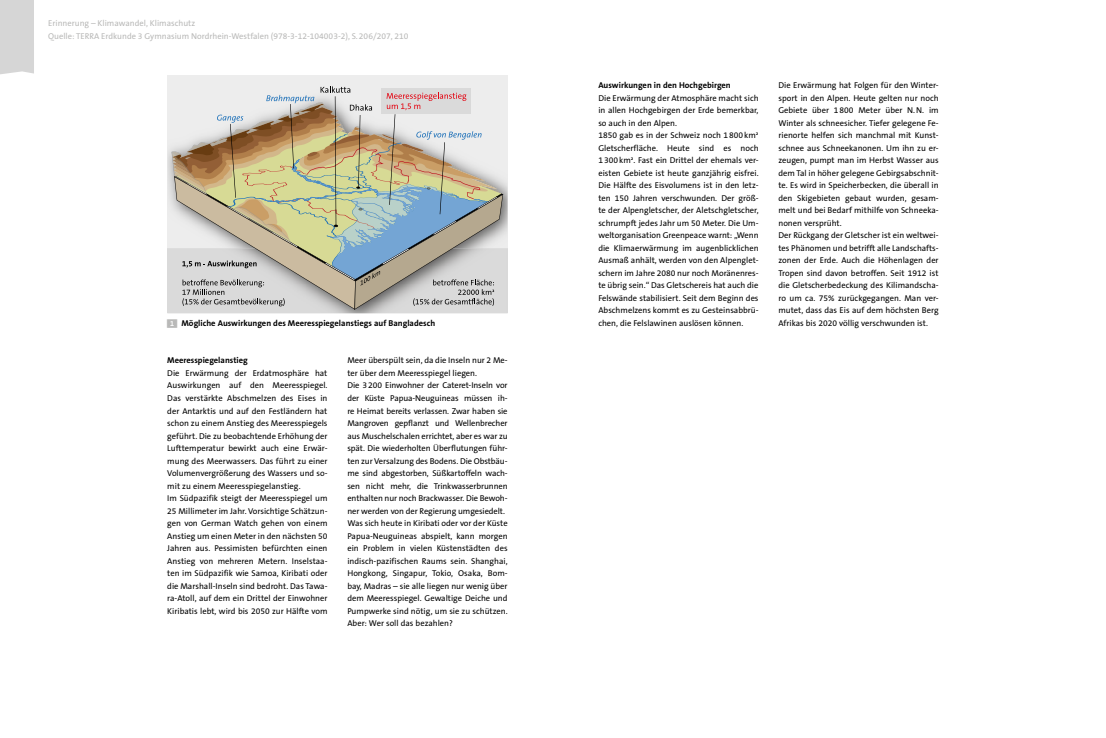
<style>
.page{position:relative;width:1106px;height:738px;background:#fff}
.page>*{position:absolute;margin:0;border:0;box-sizing:border-box;transform-origin:0 0}
.Grundtext_GYM_RS{font:8.5px/12.5px "The Sans B5 Plain";color:#000;text-align:justify}
.t1{font:8.5px/13.4px "The Sans B5 Plain";color:#b9b9b8}
.Materialziffer_mit_B{font:700 8.5px "The Sans B7";color:#000}
.Grundtext_GYM_RS-2{font:700 8.5px "The Sans B7";color:#000}
.s1{font-family:"Terra 5 Materialziffern";font-weight:400;color:#b9b9b8}
</style>
<div class="page">
<div style="left:167px;top:75px;width:340px;height:238px;background:#ededed"></div>
<img style="left:167px;top:248px;width:340px;height:65px">
<img style="left:171px;top:152px;width:1px;height:24px">
<svg style="left:172px;top:86px;width:331px;height:223px"></svg>
<div style="left:0;top:0;width:34px;height:74px;background:#d6d6d6"></div>
<p class="t1" style="left:48px;top:16px;width:362px">Erinnerung – Klimawandel, Klimaschutz<br>Quelle: TERRA Erdkunde 3 Gymnasium Nordrhein-Westfalen (978-3-12-104003-2), S.206/207, 210</p>
<p class="Materialziffer_mit_B" style="left:167px;top:318px;width:269px"><span class="s1">#</span> Mögliche Auswirkungen des Meeresspiegelanstiegs auf Bangladesch</p>
<p class="Grundtext_GYM_RS-2" style="left:167px;top:356px;width:82px">Meeresspiegelanstieg</p>
<p class="Grundtext_GYM_RS" style="left:167px;top:367px;width:162px">Die Erwärmung der Erdatmosphäre hat Auswirkungen auf den Meeresspiegel.<br>Das verstärkte Abschmelzen des Eises in der Antarktis und auf den Festländern hat schon zu einem Anstieg des Meeresspiegels geführt. Die zu beobachtende Erhöhung der Lufttemperatur bewirkt auch eine Erwär&shy;mung des Meerwassers. Das führt zu einer Volumenvergrößerung des Wassers und so&shy;mit zu einem Meeresspiegelanstieg.</p>
<p class="Grundtext_GYM_RS" style="left:167px;top:492px;width:162px">Im Südpazifik steigt der Meeresspiegel um 25 Millimeter im Jahr. Vorsichtige Schätzun&shy;gen von German Watch gehen von einem Anstieg um einen Meter in den nächsten 50<br>Jahren aus. Pessimisten befürchten einen Anstieg von mehreren Metern. Inselstaa&shy;ten im Südpazifik wie Samoa, Kiribati oder die Marshall-Inseln sind bedroht. Das Tawa&shy;ra-Atoll, auf dem ein Drittel der Einwohner Kiribatis lebt, wird bis 2050 zur Hälfte vom</p>
<p class="Grundtext_GYM_RS" style="left:347px;top:354px;width:162px">Meer überspült sein, da die Inseln nur 2 Me&shy;ter über dem Meeresspiegel liegen.</p>
<p class="Grundtext_GYM_RS" style="left:347px;top:379px;width:162px">Die 3200 Einwohner der Cateret-Inseln vor der Küste Papua-Neuguineas müssen ih&shy;re Heimat bereits verlassen. Zwar haben sie Mangroven gepflanzt und Wellenbrecher aus Muschelschalen errichtet, aber es war zu spät. Die wiederholten Überflutungen führ&shy;ten zur Versalzung des Bodens. Die Obstbäu&shy;me sind abgestorben, Süßkartoffeln wach&shy;sen nicht mehr, die Trinkwasserbrunnen enthalten nur noch Brackwasser. Die Bewoh&shy;ner werden von der Regierung umgesiedelt.</p>
<p class="Grundtext_GYM_RS" style="left:347px;top:517px;width:162px">Was sich heute in Kiribati oder vor der Küste Papua-Neuguineas abspielt, kann morgen ein Problem in vielen Küstenstädten des indisch-pazifischen Raums sein. Shanghai, Hongkong, Singapur, Tokio, Osaka, Bom&shy;bay, Madras – sie alle liegen nur wenig über dem Meeresspiegel. Gewaltige Deiche und Pumpwerke sind nötig, um sie zu schützen.<br>Aber: Wer soll das bezahlen?</p>
<p class="Grundtext_GYM_RS-2" style="left:598px;top:81px;width:134px">Auswirkungen in den Hochgebirgen</p>
<p class="Grundtext_GYM_RS" style="left:598px;top:92px;width:162px">Die Erwärmung der Atmosphäre macht sich in allen Hochgebirgen der Erde bemerkbar, so auch in den Alpen.</p>
<p class="Grundtext_GYM_RS" style="left:598px;top:129px;width:162px">1850 gab es in der Schweiz noch 1800km²<br>Gletscherfläche. Heute sind es noch 1300km². Fast ein Drittel der ehemals ver&shy;eisten Gebiete ist heute ganzjährig eisfrei.<br>Die Hälfte des Eisvolumens ist in den letz&shy;ten 150 Jahren verschwunden. Der größ&shy;te der Alpengletscher, der Aletschgletscher, schrumpft jedes Jahr um 50 Meter. Die Um&shy;weltorganisation Greenpeace warnt: „Wenn die Klimaerwärmung im augenblicklichen Ausmaß anhält, werden von den Alpenglet&shy;schern im Jahre 2080 nur noch Moränenres&shy;te übrig sein.“ Das Gletschereis hat auch die Felswände stabilisiert. Seit dem Beginn des Abschmelzens kommt es zu Gesteinsabbrü&shy;chen, die Felslawinen auslösen können.</p>
<p class="Grundtext_GYM_RS" style="left:778px;top:79px;width:162px">Die Erwärmung hat Folgen für den Winter&shy;sport in den Alpen. Heute gelten nur noch Gebiete über 1800 Meter über N.N. im Winter als schneesicher. Tiefer gelegene Fe&shy;rienorte helfen sich manchmal mit Kunst&shy;schnee aus Schneekanonen. Um ihn zu er&shy;zeugen, pumpt man im Herbst Wasser aus dem Tal in höher gelegene Gebirgsabschnit&shy;te. Es wird in Speicherbecken, die überall in den Skigebieten gebaut wurden, gesam&shy;melt und bei Bedarf mithilfe von Schneeka&shy;nonen versprüht.</p>
<p class="Grundtext_GYM_RS" style="left:778px;top:229px;width:162px">Der Rückgang der Gletscher ist ein weltwei&shy;tes Phänomen und betrifft alle Landschafts&shy;zonen der Erde. Auch die Höhenlagen der Tropen sind davon betroffen. Seit 1912 ist die Gletscherbedeckung des Kilimandscha&shy;ro um ca. 75% zurückgegangen. Man ver&shy;mutet, dass das Eis auf dem höchsten Berg Afrikas bis 2020 völlig verschwunden ist.</p>
</div>
